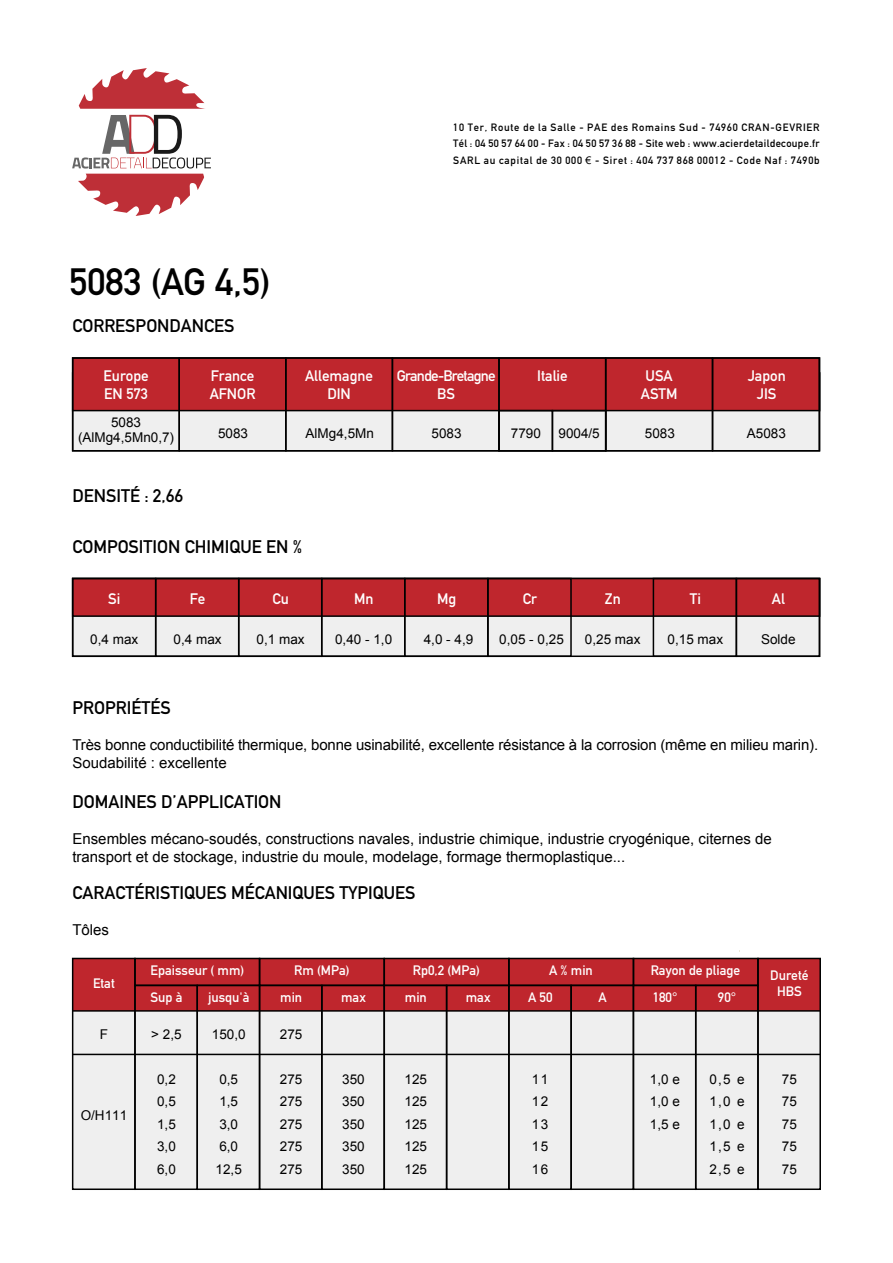
<style>
.page{position:relative;width:893px;height:1263px;background:#fff}
.page>*{position:absolute;margin:0;border:0;box-sizing:border-box;transform-origin:0 0}
.t1{font:700 37.5px "DIN Alternate";color:#000}
.t2{font:700 18px "DIN Alternate";color:#000}
.t3{font:15px/18px "Arial";color:#000}
.t4{font:700 15px/18px "DIN Alternate";color:#fff;text-align:center}
.t5{font:700 15px/18px "DIN Alternate";letter-spacing:-.05em;color:#fff;text-align:center}
.t6{font:13.5px/22.5px "Arial";color:#000;text-align:justify}
.t7{font:700 13.5px/16.2px "DIN Alternate";color:#fff;text-align:center}
.t8{font:700 10.5px/16.5px "DIN Alternate";letter-spacing:.075em;color:#000;text-align:justify}
.s1{font-family:"Arial";font-weight:400}
</style>
<div class="page">
<svg style="left:72px;top:68px;width:139px;height:148px"></svg>
<div style="left:72px;top:372px;width:748px;height:79px;background:#efefef"></div>
<div style="left:72px;top:357px;width:748px;height:54px;background:#bf262d;border:2px solid #000"></div>
<div style="left:72px;top:357px;width:108px;height:94px;border:2px solid #000"></div>
<div style="left:178px;top:357px;width:109px;height:94px;border:2px solid #000"></div>
<div style="left:285px;top:357px;width:108px;height:94px;border:2px solid #000"></div>
<div style="left:392px;top:357px;width:108px;height:94px;border:2px solid #000"></div>
<div style="left:498px;top:357px;width:108px;height:94px;border:2px solid #000"></div>
<div style="left:498px;top:410px;width:55px;height:41px;border:2px solid #000"></div>
<div style="left:552px;top:410px;width:55px;height:41px;border:2px solid #000"></div>
<div style="left:605px;top:357px;width:108px;height:94px;border:2px solid #000"></div>
<div style="left:712px;top:357px;width:108px;height:94px;border:2px solid #000"></div>
<div style="left:72px;top:578px;width:748px;height:79px;background:#efefef;border:2px solid #000"></div>
<div style="left:72px;top:578px;width:748px;height:39px;background:#bf262d;border:2px solid #000"></div>
<div style="left:72px;top:578px;width:84px;height:79px;border:2px solid #000"></div>
<div style="left:155px;top:578px;width:84px;height:79px;border:2px solid #000"></div>
<div style="left:238px;top:578px;width:84px;height:79px;border:2px solid #000"></div>
<div style="left:321px;top:578px;width:84px;height:79px;border:2px solid #000"></div>
<div style="left:404px;top:578px;width:84px;height:79px;border:2px solid #000"></div>
<div style="left:487px;top:578px;width:85px;height:79px;border:2px solid #000"></div>
<div style="left:653px;top:578px;width:84px;height:79px;border:2px solid #000"></div>
<div style="left:736px;top:578px;width:84px;height:79px;border:2px solid #000"></div>
<div style="left:73px;top:1010px;width:747px;height:179px;background:#efefef"></div>
<div style="left:73px;top:958px;width:747px;height:53px;background:#bf262d"></div>
<div style="left:72px;top:958px;width:64px;height:232px;border:2px solid #000"></div>
<div style="left:757px;top:958px;width:64px;height:232px;border:2px solid #000"></div>
<hr style="left:73px;top:1010px;width:747px;height:2px;background:#000">
<div style="left:134px;top:985px;width:64px;height:205px;border:2px solid #000"></div>
<div style="left:134px;top:958px;width:126px;height:28px;border:2px solid #000"></div>
<div style="left:259px;top:958px;width:126px;height:28px;border:2px solid #000"></div>
<div style="left:384px;top:958px;width:126px;height:28px;border:2px solid #000"></div>
<div style="left:508px;top:958px;width:126px;height:28px;border:2px solid #000"></div>
<div style="left:633px;top:958px;width:126px;height:28px;border:2px solid #000"></div>
<div style="left:196px;top:985px;width:64px;height:205px;border:2px solid #000"></div>
<div style="left:259px;top:985px;width:64px;height:205px;border:2px solid #000"></div>
<div style="left:321px;top:985px;width:64px;height:205px;border:2px solid #000"></div>
<div style="left:384px;top:985px;width:63px;height:205px;border:2px solid #000"></div>
<div style="left:446px;top:985px;width:64px;height:205px;border:2px solid #000"></div>
<div style="left:695px;top:985px;width:64px;height:205px;border:2px solid #000"></div>
<div style="left:633px;top:985px;width:63px;height:205px;border:2px solid #000"></div>
<div style="left:508px;top:985px;width:64px;height:205px;border:2px solid #000"></div>
<div style="left:570px;top:985px;width:64px;height:205px;border:2px solid #000"></div>
<hr style="left:73px;top:1054px;width:747px;height:1px;background:#000">
<h1 class="t1" style="left:70px;top:253px;width:202px">5083 (AG 4,5)</h1>
<p class="t8" style="left:453px;top:118px;width:368px">10 Ter, Route de la Salle - PAE des Romains Sud - 74960 CRAN-GEVRIER Tél : 04 50 57 64 00 - Fax : 04 50 57 36 88 - Site web : www.acierdetaildecoupe.fr SARL au capital de 30 000 <span class="s1">€</span> - Siret : 404 737 868 00012 - Code Naf : 7490b</p>
<p class="t2" style="left:72px;top:312px;width:164px">CORRESPONDANCES</p>
<p class="t4" style="left:104px;top:365px;width:47px;text-align:left">Europe<br>EN 573</p>
<p class="t4" style="left:210px;top:365px;width:47px;text-align:left">France<br>AFNOR</p>
<p class="t4" style="left:305px;top:365px;width:70px">Allemagne<br>DIN</p>
<p class="t5" style="left:397px;top:365px;width:100px">Grande-Bretagne<br>BS</p>
<p class="t4" style="left:537px;top:365px;width:32px">Italie</p>
<p class="t4" style="left:641px;top:365px;width:38px">USA<br>ASTM</p>
<p class="t4" style="left:748px;top:365px;width:40px">Japon<br>JIS</p>
<p class="t6" style="left:306px;top:422px;width:70px">AlMg4,5Mn</p>
<p class="t6" style="left:431px;top:422px;width:32px">5083</p>
<p class="t6" style="left:511px;top:422px;width:32px">7790</p>
<p class="t6" style="left:558px;top:422px;width:43px">9004/5</p>
<p class="t6" style="left:645px;top:422px;width:32px">5083</p>
<p class="t6" style="left:747px;top:422px;width:41px">A5083</p>
<p class="t6" style="left:78px;top:415px;width:98px;line-height:15px;text-align:center">5083 (AlMg4,5Mn0,7)</p>
<p class="t6" style="left:218px;top:422px;width:32px">5083</p>
<p class="t2" style="left:72px;top:427px;width:231px">COMPOSITION CHIMIQUE EN %</p>
<p class="t2" style="left:72px;top:481px;width:112px">DENSITÉ : 2,66</p>
<p class="t2" style="left:72px;top:532px;width:231px">COMPOSITION CHIMIQUE EN %</p>
<p class="t4" style="left:108px;top:589px;width:14px">Si</p>
<p class="t4" style="left:272px;top:589px;width:18px">Cu</p>
<p class="t4" style="left:354px;top:589px;width:21px">Mn</p>
<p class="t4" style="left:437px;top:589px;width:21px">Mg</p>
<p class="t4" style="left:523px;top:589px;width:16px">Cr</p>
<p class="t6" style="left:424px;top:628px;width:51px">4,0 - 4,9</p>
<p class="t6" style="left:499px;top:628px;width:66px">0,05 - 0,25</p>
<p class="t4" style="left:190px;top:589px;width:17px">Fe</p>
<p class="t6" style="left:174px;top:628px;width:50px">0,4 max</p>
<p class="t4" style="left:605px;top:589px;width:17px">Zn</p>
<p class="t6" style="left:585px;top:628px;width:57px">0,25 max</p>
<p class="t4" style="left:690px;top:589px;width:13px">Ti</p>
<p class="t6" style="left:668px;top:628px;width:57px">0,15 max</p>
<p class="t4" style="left:772px;top:589px;width:15px">Al</p>
<p class="t6" style="left:90px;top:628px;width:50px">0,4 max</p>
<p class="t6" style="left:257px;top:628px;width:50px">0,1 max</p>
<p class="t6" style="left:335px;top:628px;width:59px">0,40 - 1,0</p>
<p class="t6" style="left:761px;top:628px;width:36px">Solde</p>
<p class="t2" style="left:72px;top:694px;width:100px">PROPRIÉTÉS</p>
<p class="t3" style="left:72px;top:736px;width:747px">Très bonne conductibilité thermique, bonne usinabilité, excellente résistance à la corrosion (même en milieu marin).<br>Soudabilité : excellente</p>
<p class="t2" style="left:72px;top:788px;width:211px">DOMAINES D’APPLICATION</p>
<p class="t3" style="left:72px;top:829px;width:701px">Ensembles mécano-soudés, constructions navales, industrie chimique, industrie cryogénique, citernes de transport et de stockage, industrie du moule, modelage, formage thermoplastique...</p>
<p class="t2" style="left:72px;top:879px;width:345px">CARACTÉRISTIQUES MÉCANIQUES TYPIQUES</p>
<p class="t3" style="left:72px;top:921px;width:38px">Tôles</p>
<p class="t7" style="left:93px;top:974px;width:23px">Etat</p>
<p class="t6" style="left:100px;top:1023px;width:10px">F</p>
<p class="t6" style="left:81px;top:1104px;width:48px">O/H111</p>
<p class="t7" style="left:151px;top:961px;width:95px">Epaisseur ( mm)</p>
<p class="t7" style="left:294px;top:961px;width:57px">Rm (MPa)</p>
<p class="t7" style="left:413px;top:961px;width:69px">Rp0,2 (MPa)</p>
<p class="t7" style="left:549px;top:961px;width:45px">A % min</p>
<p class="t7" style="left:651px;top:961px;width:91px">Rayon de pliage</p>
<p class="t7" style="left:150px;top:988px;width:33px">Sup à</p>
<p class="t6" style="left:151px;top:1023px;width:32px">&gt; 2,5</p>
<p class="t6" style="left:157px;top:1068px;width:20px">0,2<br>0,5<br>1,5<br>3,0<br>6,0</p>
<p class="t7" style="left:208px;top:988px;width:43px">jusqu'à</p>
<p class="t7" style="left:280px;top:988px;width:23px">min</p>
<p class="t7" style="left:341px;top:988px;width:26px">max</p>
<p class="t7" style="left:405px;top:988px;width:23px">min</p>
<p class="t6" style="left:212px;top:1023px;width:35px">150,0</p>
<p class="t6" style="left:216px;top:1068px;width:28px;text-align:left">0,5<br>1,5<br>3,0<br>6,0<br>12,5</p>
<p class="t6" style="left:280px;top:1023px;width:24px">275</p>
<p class="t6" style="left:280px;top:1068px;width:24px">275<br>275<br>275<br>275<br>275</p>
<p class="t6" style="left:342px;top:1068px;width:24px">350<br>350<br>350<br>350<br>350</p>
<p class="t6" style="left:404px;top:1068px;width:24px">125<br>125<br>125<br>125<br>125</p>
<p class="t7" style="left:466px;top:988px;width:26px">max</p>
<p class="t7" style="left:528px;top:988px;width:26px">A 50</p>
<p class="t6" style="left:532px;top:1068px;width:18px">11<br>12<br>13<br>15<br>16</p>
<p class="t7" style="left:598px;top:988px;width:10px">A</p>
<p class="t7" style="left:653px;top:988px;width:26px">180°</p>
<p class="t6" style="left:650px;top:1068px;width:32px">1,0 e 1,0 e 1,5 e</p>
<p class="t7" style="left:718px;top:988px;width:20px">90°</p>
<p class="t6" style="left:709px;top:1068px;width:37px">0,5 e 1,0 e 1,0 e 1,5 e 2,5 e</p>
<p class="t7" style="left:770px;top:966px;width:40px">Dureté<br>HBS</p>
<p class="t6" style="left:782px;top:1068px;width:17px">75<br>75<br>75<br>75<br>75</p>
</div>
